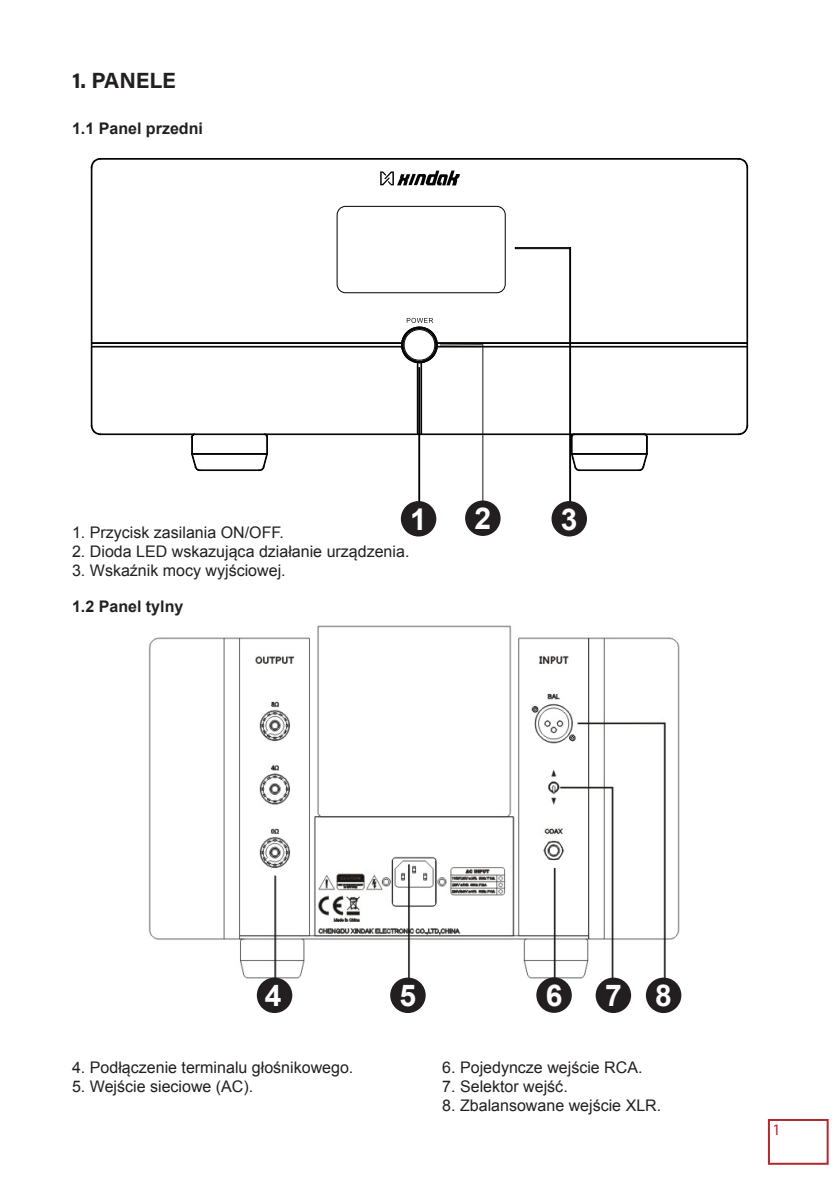
<style>
.page{position:relative;width:840px;height:1191px;background:#fff}
.page>*{position:absolute;margin:0;border:0;box-sizing:border-box;transform-origin:0 0}
.t1{font:700 30px "Arial";color:#fff}
.t2{font:700 22px "Acumin Pro";letter-spacing:-.005em;color:#231f20}
.t3{font:16px "Arial";color:#231f20}
.t4{font:700 16px "Arial";color:#231f20}
.t5{font:16px "Myriad Pro";color:#b1282d}
</style>
<div class="page">
<div style="left:569px;top:248px;width:1px;height:268px;border:1px solid #040503"></div>
<div style="left:418px;top:367px;width:2px;height:153px;border:1px solid #040503"></div>
<hr style="left:482px;top:344px;width:1px;height:174px;background:#1b1613">
<img style="left:148px;top:625px;width:532px;height:355px">
<div style="left:767px;top:1119px;width:61px;height:45px;border:2px solid #b1282d"></div>
<div style="left:400px;top:501px;width:36px;height:35px;background:#231f20;border-radius:50%"></div>
<div style="left:465px;top:500px;width:35px;height:36px;background:#231f20;border-radius:50%"></div>
<div style="left:257px;top:977px;width:35px;height:36px;background:#231f20;border-radius:50%"></div>
<div style="left:390px;top:977px;width:35px;height:36px;background:#231f20;border-radius:50%"></div>
<div style="left:536px;top:977px;width:35px;height:35px;background:#231f20;border-radius:50%"></div>
<div style="left:595px;top:977px;width:35px;height:36px;background:#231f20;border-radius:50%"></div>
<div style="left:645px;top:977px;width:36px;height:36px;background:#231f20;border-radius:50%"></div>
<svg style="left:380px;top:170px;width:79px;height:15px"></svg>
<hr style="left:439px;top:344px;width:43px;height:1px;background:#1b1613">
<div style="left:100px;top:158px;width:638px;height:2px;border:1px solid #040503"></div>
<svg style="left:90px;top:158px;width:11px;height:11px"></svg>
<div style="left:100px;top:433px;width:638px;height:2px;border:1px solid #040503"></div>
<svg style="left:737px;top:424px;width:11px;height:11px"></svg>
<svg style="left:737px;top:158px;width:11px;height:11px"></svg>
<div style="left:416px;top:361px;width:2px;height:73px;border:1px solid #040503"></div>
<div style="left:420px;top:361px;width:2px;height:73px;border:1px solid #040503"></div>
<div style="left:435px;top:342px;width:312px;height:2px;border:1px solid #040503"></div>
<div style="left:435px;top:346px;width:312px;height:1px;border:1px solid #040503"></div>
<div style="left:91px;top:346px;width:312px;height:1px;border:1px solid #040503"></div>
<div style="left:91px;top:342px;width:312px;height:2px;border:1px solid #040503"></div>
<div style="left:91px;top:167px;width:1px;height:259px;border:1px solid #040503"></div>
<svg style="left:90px;top:424px;width:11px;height:11px"></svg>
<div style="left:573px;top:433px;width:71px;height:2px;border:1px solid #040503"></div>
<div style="left:571px;top:453px;width:76px;height:1px;border:1px solid #040503"></div>
<svg style="left:570px;top:433px;width:10px;height:38px"></svg>
<svg style="left:637px;top:433px;width:11px;height:38px"></svg>
<div style="left:579px;top:469px;width:60px;height:2px;border:1px solid #040503"></div>
<div style="left:191px;top:453px;width:76px;height:1px;border:1px solid #040503"></div>
<svg style="left:258px;top:433px;width:10px;height:38px"></svg>
<svg style="left:189px;top:433px;width:11px;height:38px"></svg>
<div style="left:199px;top:469px;width:60px;height:2px;border:1px solid #040503"></div>
<svg style="left:400px;top:318px;width:38px;height:46px"></svg>
<svg style="left:514px;top:247px;width:57px;height:3px"></svg>
<div style="left:336px;top:206px;width:169px;height:87px;border:1px solid #000;border-radius:9px"></div>
<div style="left:551px;top:501px;width:35px;height:35px;background:#231f20;border-radius:50%"></div>
<h2 class="t2" style="left:72px;top:65px;width:105px">1. PANELE</h2>
<p class="t4" style="left:72px;top:118px;width:132px">1.1 Panel przedni</p>
<h1 class="t1" style="left:410px;top:499px;width:18px">1</h1>
<h1 class="t1" style="left:474px;top:499px;width:18px">2</h1>
<p class="t3" style="left:72px;top:521px;width:213px">1. Przycisk zasilania ON/OFF.</p>
<p class="t3" style="left:72px;top:540px;width:339px">2. Dioda LED wskazująca działanie urządzenia.</p>
<p class="t3" style="left:72px;top:560px;width:215px">3. Wskaźnik mocy wyjściowej.</p>
<p class="t4" style="left:72px;top:595px;width:113px">1.2 Panel tylny</p>
<h1 class="t1" style="left:560px;top:499px;width:18px">3</h1>
<h1 class="t1" style="left:264px;top:976px;width:18px">4</h1>
<h1 class="t1" style="left:399px;top:976px;width:18px">5</h1>
<h1 class="t1" style="left:545px;top:975px;width:18px">6</h1>
<h1 class="t1" style="left:604px;top:976px;width:68px">7 8</h1>
<p class="t3" style="left:72px;top:1056px;width:283px">4. Podłączenie terminalu głośnikowego.</p>
<p class="t3" style="left:72px;top:1075px;width:183px">5. Wejście sieciowe (AC).</p>
<p class="t3" style="left:442px;top:1056px;width:202px">6. Pojedyncze wejście RCA.</p>
<p class="t3" style="left:442px;top:1075px;width:127px">7. Selektor wejść.</p>
<p class="t3" style="left:442px;top:1095px;width:220px">8. Zbalansowane wejście XLR.</p>
<p class="t5" style="left:772px;top:1119px;width:10px">1</p>
</div>
